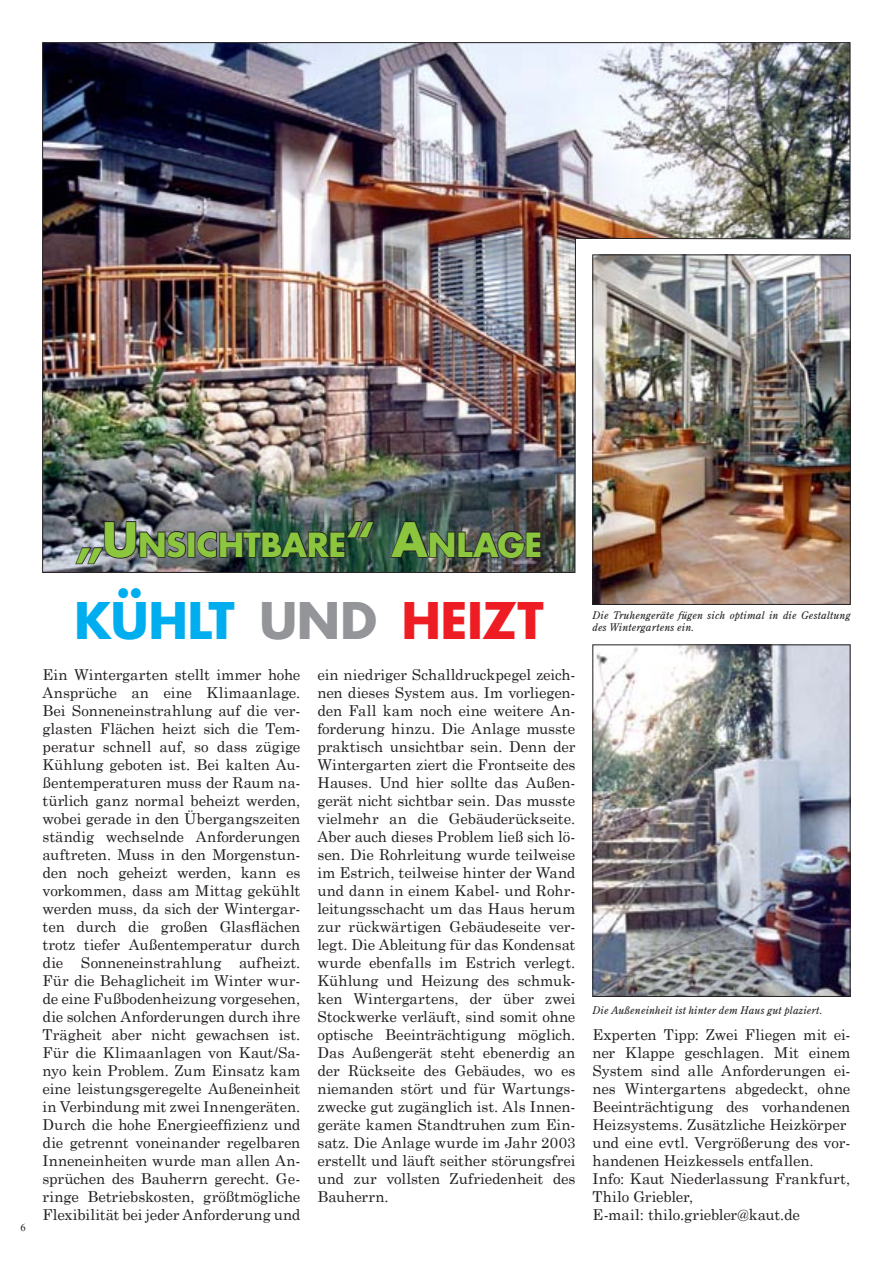
<style>
.page{position:relative;width:893px;height:1263px;background:#fff}
.page>*{position:absolute;margin:0;border:0;box-sizing:border-box;transform-origin:0 0}
.t1{font:700 49.35px "Futura";letter-spacing:-.01em;color:#00aeef}
.t2{font:700 32.55px "Futura";letter-spacing:-.01em;color:#8bc63e}
.t3{font:15px/18px "Century Schoolbook";letter-spacing:-.005em;color:#231f20;text-align:justify}
.t4{font:italic 10.5px/12.6px "Century Old Style Std";letter-spacing:.02em;color:#231f20}
.t5{font:10.5px "Times New Roman";color:#231f20}
.s1{font-size:46.5px}
.s2{color:#939598}
.s3{color:#ee1d23}
</style>
<div class="page">
<img style="left:42px;top:42px;width:809px;height:531px">
<svg style="left:74px;top:520px;width:113px;height:45px"></svg>
<div style="left:187px;top:532px;width:8px;height:26px;border:2px solid #231f20"></div>
<svg style="left:196px;top:520px;width:179px;height:39px"></svg>
<img style="left:389px;top:520px;width:153px;height:39px">
<img style="left:594px;top:646px;width:254px;height:349px">
<div style="left:592px;top:644px;width:258px;height:353px;border:1px solid #231f20"></div>
<img style="left:595px;top:257px;width:253px;height:346px">
<div style="left:593px;top:255px;width:257px;height:350px;border:1px solid #231f20"></div>
<p class="t5" style="left:21px;top:1220px;width:7px">6</p>
<h2 class="t2" style="left:76px;top:522px;width:468px"><span class="s1">„U</span>NSICHTBARE<span class="s1">“ A</span>NLAGE</h2>
<h1 class="t1" style="left:74px;top:587px;width:471px">KÜHLT <span class="s2">UND</span> <span class="s3">HEIZT</span></h1>
<p class="t3" style="left:43px;top:664px;width:259px">Ein Wintergarten stellt immer hohe Ansprüche an eine Klimaanlage.<br>Bei Sonneneinstrahlung auf die ver&shy;glasten Flächen heizt sich die Tem&shy;peratur schnell auf, so dass zügige Kühlung geboten ist. Bei kalten Au&shy;ßentemperaturen muss der Raum na&shy;türlich ganz normal beheizt werden, wobei gerade in den Übergangszeiten ständig wechselnde Anforderungen auftreten. Muss in den Morgenstun&shy;den noch geheizt werden, kann es vorkommen, dass am Mittag gekühlt werden muss, da sich der Wintergar&shy;ten durch die großen Glasflächen trotz tiefer Außentemperatur durch die Sonneneinstrahlung aufheizt.<br>Für die Behaglicheit im Winter wur&shy;de eine Fußbodenheizung vorgesehen, die solchen Anforderungen durch ihre Trägheit aber nicht gewachsen ist.<br>Für die Klimaanlagen von Kaut/Sa&shy;nyo kein Problem. Zum Einsatz kam eine leistungsgeregelte Außeneinheit in Verbindung mit zwei Innengeräten.<br>Durch die hohe Energieeffizienz und die getrennt voneinander regelbaren Inneneinheiten wurde man allen An&shy;sprüchen des Bauherrn gerecht. Ge&shy;ringe Betriebskosten, größtmögliche Flexibilität bei jeder Anforderung und</p>
<p class="t3" style="left:317px;top:664px;width:259px">ein niedriger Schalldruckpegel zeich&shy;nen dieses System aus. Im vorliegen&shy;den Fall kam noch eine weitere An&shy;forderung hinzu. Die Anlage musste praktisch unsichtbar sein. Denn der Wintergarten ziert die Frontseite des Hauses. Und hier sollte das Außen&shy;gerät nicht sichtbar sein. Das musste vielmehr an die Gebäuderückseite.<br>Aber auch dieses Problem ließ sich lö&shy;sen. Die Rohrleitung wurde teilweise im Estrich, teilweise hinter der Wand und dann in einem Kabel- und Rohr&shy;leitungsschacht um das Haus herum zur rückwärtigen Gebäudeseite ver&shy;legt. Die Ableitung für das Kondensat wurde ebenfalls im Estrich verlegt.<br>Kühlung und Heizung des schmuk&shy;ken Wintergartens, der über zwei Stockwerke verläuft, sind somit ohne optische Beeinträchtigung möglich.<br>Das Außengerät steht ebenerdig an der Rückseite des Gebäudes, wo es niemanden stört und für Wartungs&shy;zwecke gut zugänglich ist. Als Innen&shy;geräte kamen Standtruhen zum Ein&shy;satz. Die Anlage wurde im Jahr 2003 erstellt und läuft seither störungsfrei und zur vollsten Zufriedenheit des Bauherrn.</p>
<p class="t4" style="left:592px;top:608px;width:259px">Die Truhengeräte fügen sich optimal in die Gestaltung des Wintergartens ein.</p>
<p class="t4" style="left:592px;top:1004px;width:232px">Die Außeneinheit ist hinter dem Haus gut plaziert.</p>
<p class="t3" style="left:592px;top:1024px;width:259px;text-align:left">Experten Tipp: Zwei Fliegen mit ei&shy;ner Klappe geschlagen. Mit einem System sind alle Anforderungen ei&shy;nes Wintergartens abgedeckt, ohne Beeinträchtigung des vorhandenen Heizsystems. Zusätzliche Heizkörper und eine evtl. Vergrößerung des vor&shy;handenen Heizkessels entfallen.<br>Info: Kaut Niederlassung Frankfurt, Thilo Griebler,<br>E-mail: thilo.griebler@kaut.de</p>
</div>
